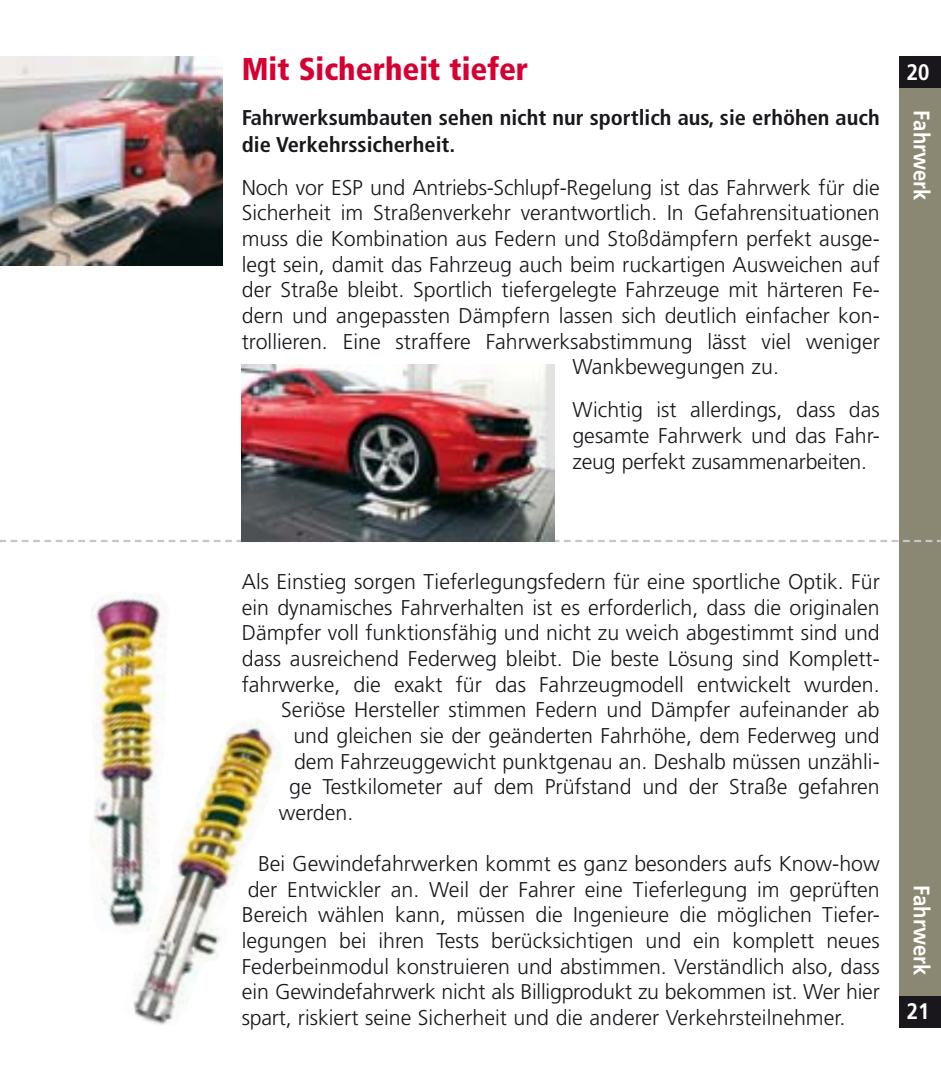
<style>
.page{position:relative;width:941px;height:1078px;background:#fff}
.page>*{position:absolute;margin:0;border:0;box-sizing:border-box;transform-origin:0 0}
.t1{font:900 condensed 31.5px "Frutiger";color:#d50132}
.t2{font:700 22.5px "Frutiger";color:#fff;scale:.9 1}
.t3{font:300 21.38px/25.7px "Frutiger";color:#1a171c;text-align:justify}
.t4{font:700 condensed 21.38px/26.6px "Frutiger";color:#1a171c;scale:1.05 1}
</style>
<div class="page">
<div style="left:899px;top:56px;width:42px;height:971px;background:#8a8872"></div>
<div style="left:899px;top:56px;width:42px;height:32px;background:#1a171c"></div>
<div style="left:899px;top:996px;width:42px;height:32px;background:#1a171c"></div>
<svg style="left:0;top:540px;width:941px;height:2px"></svg>
<img style="left:0;top:56px;width:223px;height:209px">
<img style="left:91px;top:593px;width:75px;height:334px">
<img style="left:242px;top:365px;width:312px;height:176px">
<img style="left:121px;top:717px;width:161px;height:308px">
<h1 class="t1" style="left:242px;top:56px;width:288px">Mit Sicherheit tiefer</h1>
<p class="t4" style="left:242px;top:106px;width:609px">Fahrwerksumbauten sehen nicht nur sportlich aus, sie erhöhen auch die Verkehrssicherheit.</p>
<p class="t3" style="left:242px;top:176px;width:639px">Noch vor ESP und Antriebs-Schlupf-Regelung ist das Fahrwerk für die</p>
<p class="t3" style="left:242px;top:202px;width:639px">Sicherheit im Straßenverkehr verantwortlich. In Gefahrensituationen</p>
<p class="t3" style="left:242px;top:227px;width:639px">muss die Kombination aus Federn und Stoßdämpfern perfekt ausge-</p>
<p class="t3" style="left:242px;top:253px;width:639px">legt sein, damit das Fahrzeug auch beim ruckartigen Ausweichen auf</p>
<p class="t3" style="left:242px;top:279px;width:639px">der Straße bleibt. Sportlich tiefergelegte Fahrzeuge mit härteren Fe-</p>
<p class="t3" style="left:242px;top:304px;width:639px">dern und angepassten Dämpfern lassen sich deutlich einfacher kon-</p>
<p class="t3" style="left:242px;top:330px;width:639px">trollieren. Eine straffere Fahrwerksabstimmung lässt viel weniger</p>
<p class="t3" style="left:572px;top:356px;width:208px">Wankbewegungen zu.</p>
<p class="t3" style="left:572px;top:399px;width:309px">Wichtig ist allerdings, dass das gesamte Fahrwerk und das Fahr&shy;zeug perfekt zusammenarbeiten.</p>
<p class="t2" style="left:907px;top:63px;width:27px">20</p>
<p class="t2" style="left:931px;top:110px;width:102px;rotate:90deg">Fahrwerk</p>
<p class="t3" style="left:242px;top:570px;width:639px">Als Einstieg sorgen Tieferlegungsfedern für eine sportliche Optik. Für</p>
<p class="t3" style="left:242px;top:596px;width:639px">ein dynamisches Fahrverhalten ist es erforderlich, dass die originalen</p>
<p class="t3" style="left:242px;top:622px;width:639px">Dämpfer voll funktionsfähig und nicht zu weich abgestimmt sind und</p>
<p class="t3" style="left:242px;top:647px;width:639px">dass ausreichend Federweg bleibt. Die beste Lösung sind Komplett-</p>
<p class="t3" style="left:242px;top:673px;width:639px">fahrwerke, die exakt für das Fahrzeugmodell entwickelt wurden.</p>
<p class="t3" style="left:281px;top:698px;width:600px">Seriöse Hersteller stimmen Federn und Dämpfer aufeinander ab</p>
<p class="t3" style="left:293px;top:724px;width:588px">und gleichen sie der geänderten Fahrhöhe, dem Federweg und</p>
<p class="t3" style="left:294px;top:750px;width:587px">dem Fahrzeuggewicht punktgenau an. Deshalb müssen unzähli-</p>
<p class="t3" style="left:289px;top:775px;width:592px">ge Testkilometer auf dem Prüfstand und der Straße gefahren</p>
<p class="t3" style="left:279px;top:801px;width:76px">werden.</p>
<p class="t3" style="left:242px;top:852px;width:639px;text-indent:16px">Bei Gewindefahrwerken kommt es ganz besonders aufs Know-how der Entwickler an. Weil der Fahrer eine Tieferlegung im geprüften Bereich wählen kann, müssen die Ingenieure die möglichen Tiefer&shy;legungen bei ihren Tests berücksichtigen und ein komplett neues Federbeinmodul konstruieren und abstimmen. Verständlich also, dass ein Gewindefahrwerk nicht als Billigprodukt zu bekommen ist. Wer hier spart, riskiert seine Sicherheit und die anderer Verkehrsteilnehmer.</p>
<p class="t2" style="left:931px;top:885px;width:102px;rotate:90deg">Fahrwerk</p>
<p class="t2" style="left:907px;top:1002px;width:27px">21</p>
</div>
